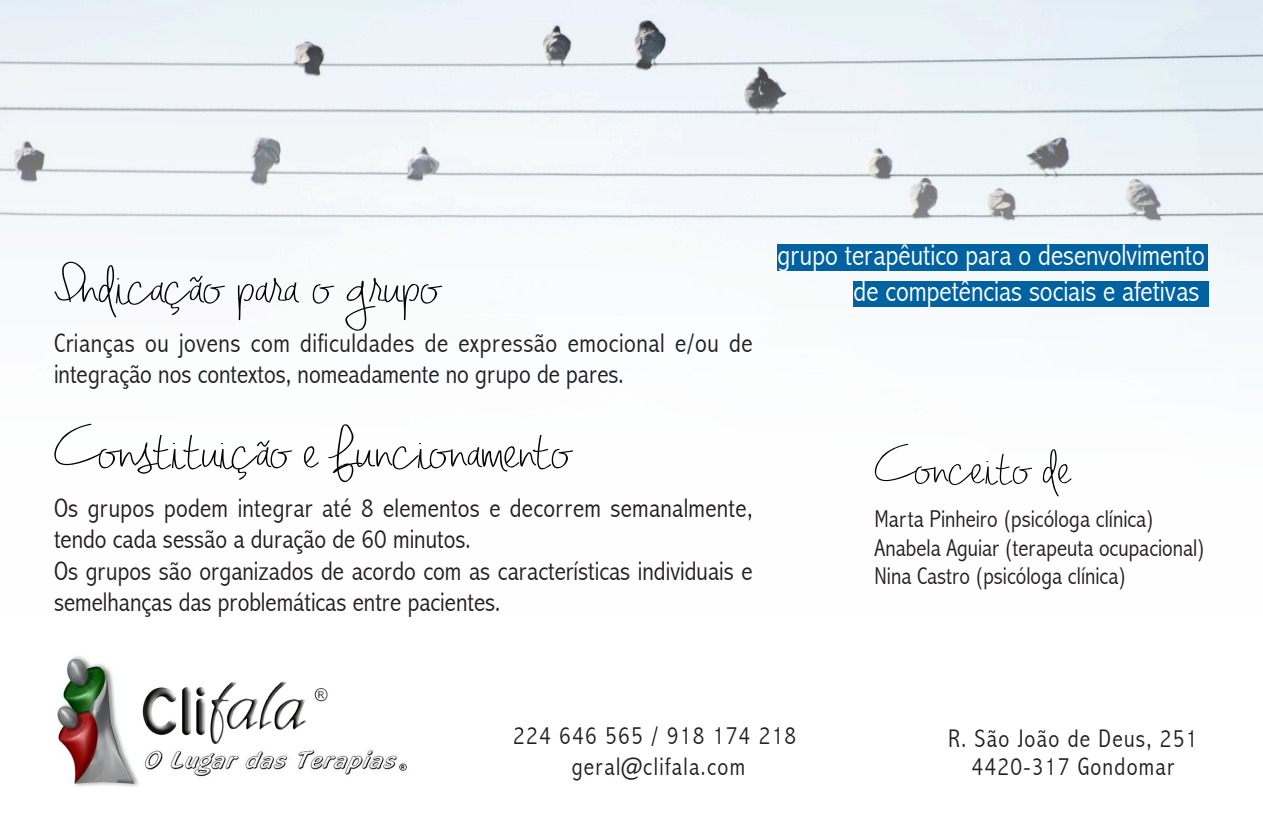
<style>
.page{position:relative;width:1263px;height:838px;background:#fff}
.page>*{position:absolute;margin:0;border:0;box-sizing:border-box;transform-origin:0 0}
.t1{font:58.65px "Jennifer Lynne";color:#000;scale:1.29 1}
.t2{font:52.95px "Jennifer Lynne";color:#000;scale:1.29 1}
.t3{font:300 condensed 29.85px "Abadi";color:#fff}
.t4{font:300 condensed 27px/31.5px "Abadi";color:#231f20}
.t5{font:300 condensed 27px/31.5px "Abadi";letter-spacing:.02em;color:#231f20}
.t6{font:300 condensed 25.5px "Abadi";letter-spacing:.05em;color:#231f20}
.t7{font:300 condensed 24.3px "Abadi";color:#231f20}
</style>
<div class="page">
<img style="left:0;top:0;width:1263px;height:321px">
<div style="left:778px;top:244px;width:430px;height:27px;background:#0162a2"></div>
<div style="left:854px;top:281px;width:355px;height:25px;background:#0162a2"></div>
<img style="left:57px;top:656px;width:350px;height:131px">
<p class="t1" style="left:54px;top:248px;width:300px">Indicação para o grupo</p>
<p class="t5" style="left:54px;top:327px;width:700px">Crianças ou jovens com dificuldades de expressão emocional e/ou de integração nos contextos, nomeadamente no grupo de pares.</p>
<p class="t1" style="left:54px;top:412px;width:402px">Constituição e funcionamento</p>
<p class="t4" style="left:54px;top:492px;width:700px">Os grupos podem integrar até 8 elementos e decorrem semanalmente, tendo cada sessão a duração de 60 minutos.</p>
<p class="t4" style="left:54px;top:555px;width:700px">Os grupos são organizados de acordo com as características individuais e semelhanças das problemáticas entre pacientes.</p>
<p class="t3" style="left:778px;top:238px;width:429px">grupo terapêutico para o desenvolvimento</p>
<p class="t3" style="left:854px;top:274px;width:347px">de competências sociais e afetivas</p>
<p class="t2" style="left:874px;top:433px;width:155px">Conceito de</p>
<p class="t7" style="left:874px;top:505px;width:281px">Marta Pinheiro (psicóloga clínica)</p>
<p class="t7" style="left:874px;top:533px;width:332px">Anabela Aguiar (terapeuta ocupacional)</p>
<p class="t7" style="left:874px;top:562px;width:253px">Nina Castro (psicóloga clínica)</p>
<p class="t6" style="left:513px;top:720px;width:285px">224 646 565 / 918 174 218</p>
<p class="t6" style="left:572px;top:752px;width:175px">geral@clifala.com</p>
<p class="t6" style="left:948px;top:724px;width:251px">R. São João de Deus, 251</p>
<p class="t6" style="left:971px;top:751px;width:204px">4420-317 Gondomar</p>
</div>
